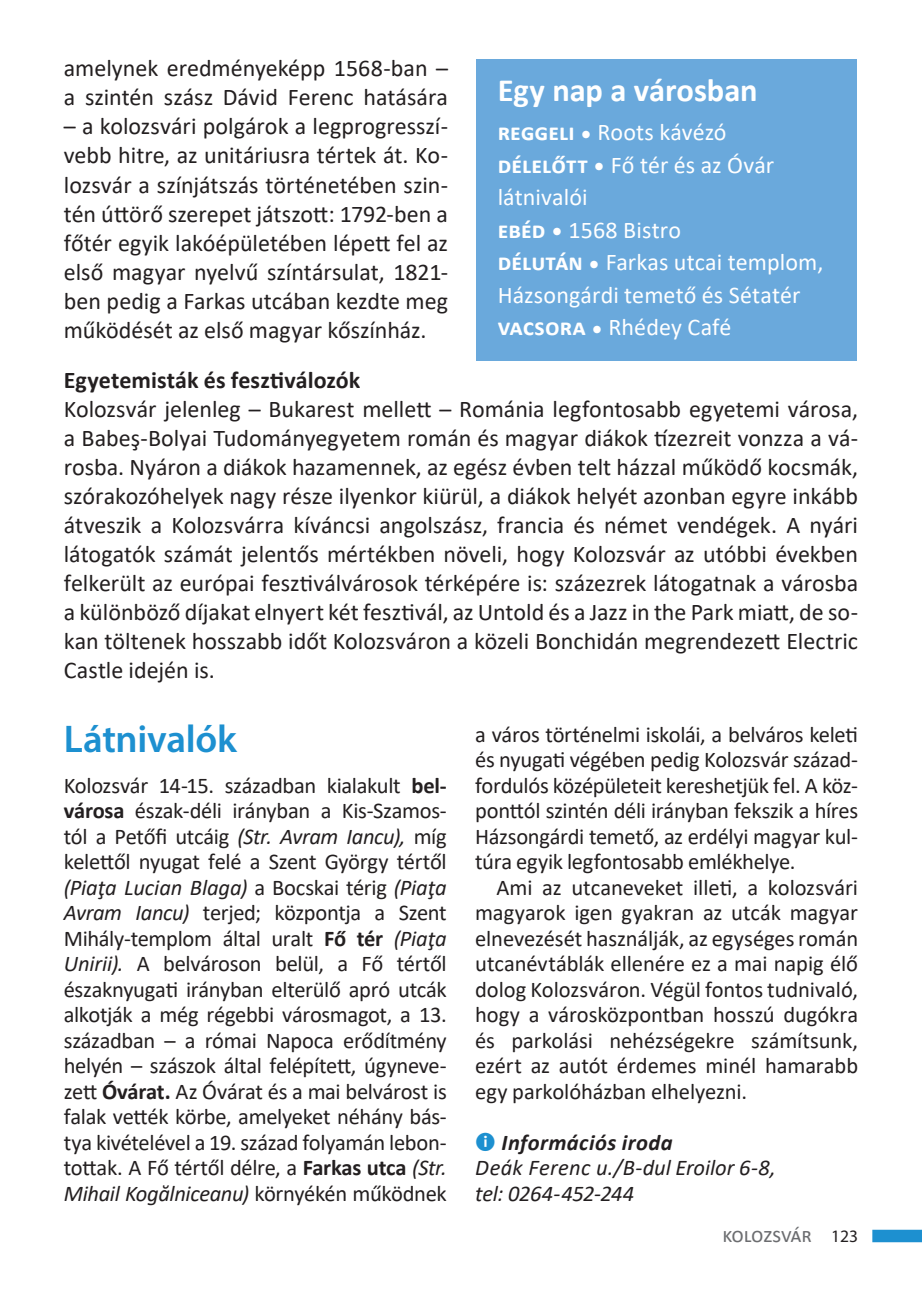
<style>
.page{position:relative;width:922px;height:1290px;background:#fff}
.page>*{position:absolute;margin:0;border:0;box-sizing:border-box;transform-origin:0 0}
.látnivalók{font:600 38.75px "Myriad Pro";letter-spacing:-.01em;color:#1d90d0}
.Dőlt_keretes_címe_13{font:700 32.5px "Calibri";color:#fff}
.Bevezető_szöveg{font:24px/29px "Calibri";letter-spacing:-.005em;color:#231f20;text-align:justify}
.dőlt_keretes_szöveg{font:24px/32.5px "Calibri";letter-spacing:.005em;color:#fff}
.Városbevezető_bekezd{font:700 24px "Calibri";letter-spacing:.005em;color:#231f20}
.látnivalók_szöveg{font:22.5px/25.5px "Calibri";letter-spacing:-.015em;color:#231f20;text-align:justify}
.alapszöveg_bekezdéss{font:22.5px/25.5px "Calibri";letter-spacing:-.005em;color:#231f20;text-align:justify}
.alapszöveg_bek_nélkü{font:italic 22.5px "Calibri";color:#231f20}
.alapszöveg_bek_nélkü-2{font:italic 700 22.5px "Calibri";letter-spacing:.02em;color:#231f20}
.pagina_név_jobb{font:21.25px "Calibri";letter-spacing:-.01em;color:#6c6d70}
.s1{font-weight:700}
.s2{font-style:italic}
.s3{font-family:"Myriad Pro";font-size:17.5px;color:#231f20}
</style>
<div class="page">
<div style="left:872px;top:1230px;width:49px;height:12px;background:#1d90d0"></div>
<div style="left:476px;top:60px;width:380px;height:301px;background:#6aa9dc"></div>
<p class="Bevezető_szöveg" style="left:64px;top:53px;width:385px">amelynek eredményeképp 1568-ban – a szintén szász Dávid Ferenc hatására</p>
<p class="Bevezető_szöveg" style="left:64px;top:111px;width:385px">– a kolozsvári polgárok a legprogresszí&shy;vebb hitre, az unitáriusra tértek át. Ko&shy;lozsvár a színjátszás történetében szin&shy;tén úttörő szerepet játszott: 1792-ben a főtér egyik lakóépületében lépett fel az első magyar nyelvű színtársulat, 1821- ben pedig a Farkas utcában kezdte meg működését az első magyar kőszínház.</p>
<p class="Városbevezető_bekezd" style="left:64px;top:363px;width:298px">Egyetemisták és fesztiválozók</p>
<p class="Bevezető_szöveg" style="left:64px;top:394px;width:795px">Kolozsvár jelenleg – Bukarest mellett – Románia legfontosabb egyetemi városa, a Babeş-Bolyai Tudományegyetem román és magyar diákok tízezreit vonzza a vá&shy;rosba. Nyáron a diákok hazamennek, az egész évben telt házzal működő kocsmák, szórakozóhelyek nagy része ilyenkor kiürül, a diákok helyét azonban egyre inkább átveszik a Kolozsvárra kíváncsi angolszász, francia és német vendégek. A nyári látogatók számát jelentős mértékben növeli, hogy Kolozsvár az utóbbi években felkerült az európai fesztiválvárosok térképére is: százezrek látogatnak a városba a különböző díjakat elnyert két fesztivál, az Untold és a Jazz in the Park miatt, de so&shy;kan töltenek hosszabb időt Kolozsváron a közeli Bonchidán megrendezett Electric Castle idején is.</p>
<p class="Dőlt_keretes_címe_13" style="left:497px;top:67px;width:261px">Egy nap a városban</p>
<p class="dőlt_keretes_szöveg" style="left:497px;top:116px;width:230px"><span class="s1">reggeli</span> • Roots kávézó</p>
<p class="dőlt_keretes_szöveg" style="left:497px;top:148px;width:278px"><span class="s1">délelőtt</span> • Fő tér és az Óvár látnivalói</p>
<p class="dőlt_keretes_szöveg" style="left:497px;top:213px;width:185px"><span class="s1">ebéd</span> • 1568 Bistro</p>
<p class="dőlt_keretes_szöveg" style="left:497px;top:246px;width:327px"><span class="s1">délután</span> • Farkas utcai templom,<br>Házsongárdi temető és Sétatér</p>
<p class="dőlt_keretes_szöveg" style="left:497px;top:311px;width:235px"><span class="s1">vacsora</span> • Rhédey Café</p>
<p class="látnivalók" style="left:64px;top:714px;width:175px">Látnivalók</p>
<p class="látnivalók_szöveg" style="left:64px;top:772px;width:384px">Kolozsvár 14-15. században kialakult <span class="s1">bel&shy;városa</span> észak-déli irányban a Kis-Szamos&shy;tól a Petőfi utcáig <span class="s2">(Str. Avram Iancu),</span> míg kelettől nyugat felé a Szent György tértől <span class="s2">(Piaţa Lucian Blaga)</span> a Bocskai térig <span class="s2">(Piaţa Avram Iancu)</span> terjed; központja a Szent Mihály-templom által uralt <span class="s1">Fő tér</span> <span class="s2">(Piaţa Unirii).</span> A belvároson belül, a Fő tértől északnyugati irányban elterülő apró utcák alkotják a még régebbi városmagot, a 13. században – a római Napoca erődítmény helyén – szászok által felépített, úgyneve&shy;zett <span class="s1">Óvárat.</span> Az Óvárat és a mai belvárost is falak vették körbe, amelyeket néhány bás&shy;tya kivételével a 19. század folyamán lebon&shy;tottak. A Fő tértől délre, a <span class="s1">Farkas utca</span> <span class="s2">(Str.<br>Mihail Kogălniceanu)</span> környékén működnek</p>
<p class="látnivalók_szöveg" style="left:475px;top:721px;width:384px">a város történelmi iskolái, a belváros keleti és nyugati végében pedig Kolozsvár század&shy;fordulós középületeit kereshetjük fel. A köz&shy;ponttól szintén déli irányban fekszik a híres Házsongárdi temető, az erdélyi magyar kul&shy;túra egyik legfontosabb emlékhelye.</p>
<p class="alapszöveg_bekezdéss" style="left:475px;top:874px;width:384px;text-indent:21px">Ami az utcaneveket illeti, a kolozsvári magyarok igen gyakran az utcák magyar elnevezését használják, az egységes román utcanévtáblák ellenére ez a mai napig élő dolog Kolozsváron. Végül fontos tudnivaló, hogy a városközpontban hosszú dugókra és parkolási nehézségekre számítsunk, ezért az autót érdemes minél hamarabb egy parkolóházban elhelyezni.</p>
<p class="alapszöveg_bek_nélkü-2" style="left:501px;top:1126px;width:173px">Információs iroda</p>
<p class="alapszöveg_bek_nélkü" style="left:475px;top:1152px;width:302px">Deák Ferenc u./B-dul Eroilor 6-8,</p>
<p class="alapszöveg_bek_nélkü" style="left:475px;top:1178px;width:160px">tel: 0264-452-244</p>
<p class="pagina_név_jobb" style="left:722px;top:1220px;width:137px">kolozsvár <span class="s3">123</span></p>
</div>
